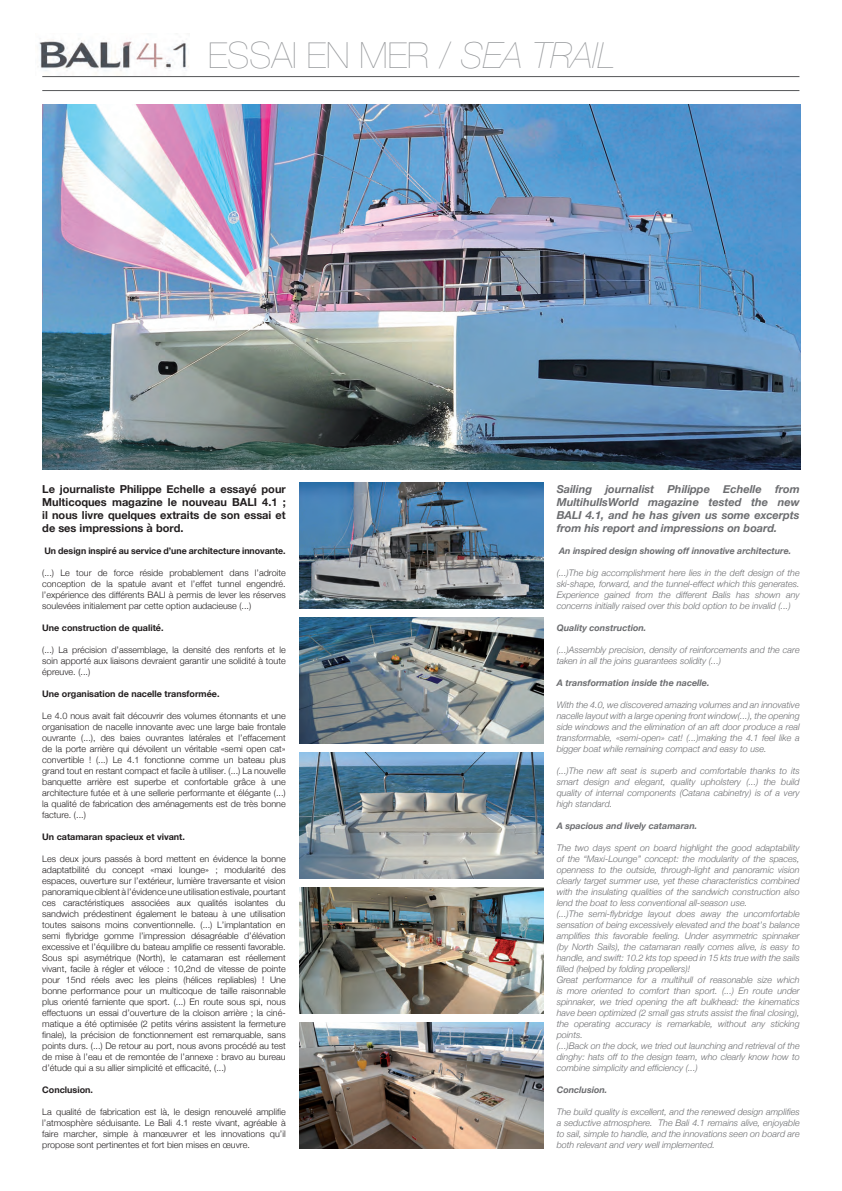
<style>
.page{position:relative;width:842px;height:1191px;background:#fff}
.page>*{position:absolute;margin:0;border:0;box-sizing:border-box;transform-origin:0 0}
.t1{font:200 36px "Helvetica Neue";color:#939598}
.t2{font:italic 700 11px/13px "Helvetica Neue";color:#6c6d70;text-align:justify}
.t3{font:700 11px/13px "Helvetica Neue";color:#231f20;text-align:justify}
.t4{font:300 9px/11px "Helvetica Neue";color:#231f20;text-align:justify}
.t5{font:italic 300 9px/11px "Helvetica Neue";color:#6c6d70;text-align:justify}
.t6{font:700 9px "Helvetica Neue";color:#231f20}
.t7{font:italic 700 9px "Helvetica Neue";color:#6c6d70}
.s1{font-style:italic}
</style>
<div class="page">
<img style="left:39px;top:40px;width:150px;height:31px">
<hr style="left:42px;top:76px;width:757px;height:1px;background:#57585a">
<hr style="left:42px;top:90px;width:757px;height:1px;background:#57585a">
<img style="left:42px;top:104px;width:758px;height:366px">
<img style="left:299px;top:482px;width:244px;height:126px">
<img style="left:299px;top:617px;width:244px;height:126px">
<img style="left:299px;top:752px;width:244px;height:126px">
<img style="left:299px;top:887px;width:244px;height:126px">
<img style="left:299px;top:1022px;width:244px;height:126px">
<h1 class="t1" style="left:208px;top:27px;width:408px">ESSAI EN MER / <span class="s1">SEA TRAIL</span></h1>
<p class="t3" style="left:42px;top:482px;width:245px">Le journaliste Philippe Echelle a essayé pour Multicoques magazine le nouveau BALI 4.1 ; il nous livre quelques extraits de son essai et de ses impressions à bord.</p>
<p class="t6" style="left:44px;top:543px;width:243px">Un design inspiré au service d’une architecture innovante.</p>
<p class="t4" style="left:42px;top:566px;width:245px">(...) Le tour de force réside probablement dans l’adroite conception de la spatule avant et l’effet tunnel engendré. l’expérience des différents BALI à permis de lever les réserves soulevées initialement par cette option audacieuse (...)</p>
<p class="t6" style="left:42px;top:620px;width:123px">Une construction de qualité.</p>
<p class="t4" style="left:42px;top:643px;width:245px">(...) La précision d’assemblage, la densité des renforts et le soin apporté aux liaisons devraient garantir une solidité à toute épreuve. (...)</p>
<p class="t6" style="left:42px;top:686px;width:179px">Une organisation de nacelle transformée.</p>
<p class="t4" style="left:42px;top:709px;width:245px">Le 4.0 nous avait fait découvrir des volumes étonnants et une organisation de nacelle innovante avec une large baie frontale ouvrante (...), des baies ouvrantes latérales et l’effacement de la porte arrière qui dévoilent un véritable «semi open cat» convertible ! (...) Le 4.1 fonctionne comme un bateau plus grand tout en restant compact et facile à utiliser. (...) La nouvelle banquette arrière est superbe et confortable grâce à une architecture futée et à une sellerie performante et élégante (...) la qualité de fabrication des aménagements est de très bonne facture. (...)</p>
<p class="t6" style="left:42px;top:829px;width:144px">Un catamaran spacieux et vivant.</p>
<p class="t4" style="left:42px;top:852px;width:245px">Les deux jours passés à bord mettent en évidence la bonne adaptatbilité du concept «maxi lounge» ; modularité des espaces, ouverture sur l’extérieur, lumière traversante et vision panoramique ciblent à l’évidence une utilisation estivale, pourtant ces caractéristiques associées aux qualités isolantes du sandwich prédestinent également le bateau à une utilisation toutes saisons moins conventionnelle. (...) L’implantation en semi flybridge gomme l’impression désagréable d’élévation excessive et l’équilibre du bateau amplifie ce ressenti favorable.<br>Sous spi asymétrique (North), le catamaran est réellement vivant, facile à régler et véloce : 10,2nd de vitesse de pointe pour 15nd réels avec les pleins (hélices repliables) ! Une bonne performance pour un multicoque de taille raisonnable plus orienté farniente que sport. (...) En route sous spi, nous effectuons un essai d’ouverture de la cloison arrière ; la ciné&shy;matique a été optimisée (2 petits vérins assistent la fermeture finale), la précision de fonctionnement est remarquable, sans points durs. (...) De retour au port, nous avons procédé au test de mise à l’eau et de remontée de l’annexe : bravo au bureau d’étude qui a su allier simplicité et efficacité, (...)</p>
<p class="t6" style="left:42px;top:1082px;width:52px">Conclusion.</p>
<p class="t4" style="left:42px;top:1105px;width:245px">La qualité de fabrication est là, le design renouvelé amplifie l’atmosphère séduisante. Le Bali 4.1 reste vivant, agréable à faire marcher, simple à manœuvrer et les innovations qu’il propose sont pertinentes et fort bien mises en œuvre.</p>
<p class="t2" style="left:556px;top:482px;width:244px">Sailing journalist Philippe Echelle from MultihullsWorld magazine tested the new BALI 4.1, and he has given us some excerpts from his report and impressions on board.</p>
<p class="t7" style="left:559px;top:543px;width:233px">An inspired design showing off innovative architecture.</p>
<p class="t5" style="left:556px;top:566px;width:244px">(...)The big accomplishment here lies in the deft design of the ski-shape, forward, and the tunnel-effect which this generates.<br>Experience gained from the different Balis has shown any concerns initially raised over this bold option to be invalid (...)</p>
<p class="t7" style="left:556px;top:620px;width:91px">Quality construction.</p>
<p class="t5" style="left:556px;top:643px;width:244px">(...)Assembly precision, density of reinforcements and the care taken in all the joins guarantees solidity (...)</p>
<p class="t7" style="left:556px;top:675px;width:154px">A transformation inside the nacelle.</p>
<p class="t5" style="left:556px;top:698px;width:244px">With the 4.0, we discovered amazing volumes and an innovative nacelle layout with a large opening front window(...), the opening side windows and the elimination of an aft door produce a real transformable, «semi-open» cat! (...)making the 4.1 feel like a bigger boat while remaining compact and easy to use.</p>
<p class="t5" style="left:556px;top:764px;width:244px">(...)The new aft seat is superb and comfortable thanks to its smart design and elegant, quality upholstery (...) the build quality of internal components (Catana cabinetry) is of a very high standard.</p>
<p class="t7" style="left:556px;top:818px;width:142px">A spacious and lively catamaran.</p>
<p class="t5" style="left:556px;top:841px;width:244px;text-align:left">The two days spent on board highlight the good adaptability of the “Maxi-Lounge” concept: the modularity of the spaces, openness to the outside, through-light and panoramic vision clearly target summer use, yet these characteristics combined with the insulating qualities of the sandwich construction also lend the boat to less conventional all-season use.<br>(...)The semi-flybridge layout does away the uncomfortable sensation of being excessively elevated and the boat’s balance amplifies this favorable feeling. Under asymmetric spinnaker (by North Sails), the catamaran really comes alive, is easy to handle, and swift: 10.2 kts top speed in 15 kts true with the sails filled (helped by folding propellers)!<br>Great performance for a multihull of reasonable size which is more oriented to comfort than sport. (...) En route under spinnaker, we tried opening the aft bulkhead: the kinematics have been optimized (2 small gas struts assist the final closing), the operating accuracy is remarkable, without any sticking points.<br>(...)Back on the dock, we tried out launching and retrieval of the dinghy: hats off to the design team, who clearly know how to combine simplicity and efficiency (...)</p>
<p class="t7" style="left:556px;top:1082px;width:52px">Conclusion.</p>
<p class="t5" style="left:556px;top:1105px;width:244px">The build quality is excellent, and the renewed design amplifies a seductive atmosphere. The Bali 4.1 remains alive, enjoyable to sail, simple to handle, and the innovations seen on board are both relevant and very well implemented.</p>
</div>
